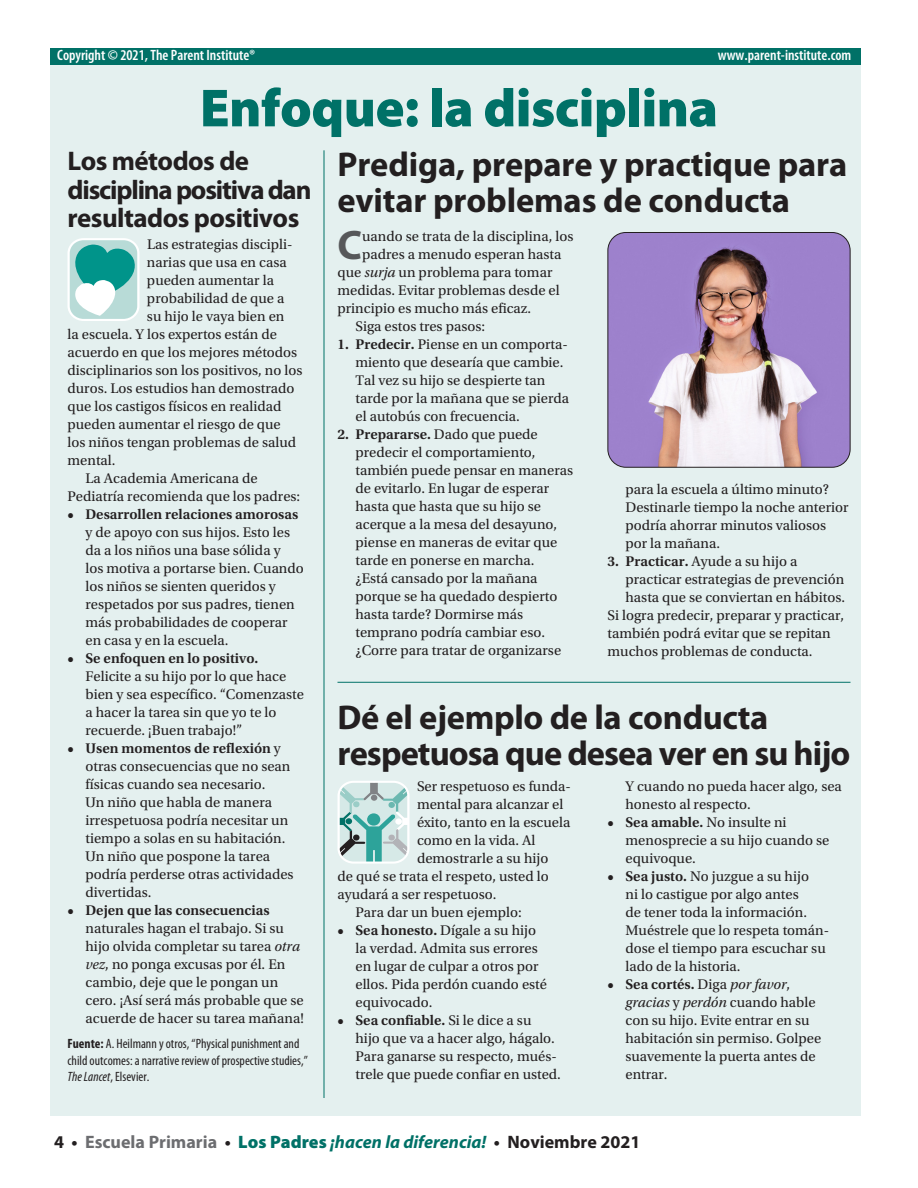
<style>
.page{position:relative;width:918px;height:1188px;background:#fff}
.page>*{position:absolute;margin:0;border:0;box-sizing:border-box;transform-origin:0 0}
.t1{font:900 54px "Myriad Pro";letter-spacing:-.01em;color:#007167}
.t2{font:700 41.4px "Myriad Pro";color:#57585a}
.t3{font:700 34.5px/36px "Myriad Pro";letter-spacing:-.005em;color:#231f20}
.t4{font:700 34.5px/36px "Myriad Pro";letter-spacing:-.025em;color:#231f20}
.t5{font:700 27px/28.5px "Myriad Pro";letter-spacing:-.02em;color:#231f20}
.t6{font:italic 700 18px "Myriad Pro";color:#007167}
.t7{font:600 condensed 15px "Myriad Pro";color:#fff}
.t8{font:14.7px/18px "Utopia Std";color:#231f20}
.t9{font:600 14.7px "Utopia Std";color:#231f20}
.t10{font:condensed 13.5px/16.5px "Myriad Pro";color:#231f20}
.s1{font-weight:600}
.s2{font-style:italic}
.s3{font-weight:700}
.s4{font-style:normal;color:#231f20}
.s5{font-style:normal;color:#6c6d70}
.s6{font-weight:900;font-style:normal}
</style>
<div class="page">
<div style="left:50px;top:64px;width:811px;height:1052px;background:#e4f0ef"></div>
<hr style="left:338px;top:682px;width:512px;height:1px;background:#007167">
<div style="left:50px;top:48px;width:811px;height:16px;background:#007167"></div>
<hr style="left:324px;top:150px;width:1px;height:948px;background:#007167">
<svg style="left:68px;top:238px;width:72px;height:83px;background:#91cec9"></svg>
<svg style="left:338px;top:781px;width:72px;height:83px"></svg>
<img style="left:608px;top:232px;width:242px;height:235px">
<div style="left:608px;top:232px;width:242px;height:236px;border:1px solid #231f20;border-radius:18px"></div>
<p class="t7" style="left:57px;top:46px;width:199px">Copyright © 2021, The Parent Institute®</p>
<p class="t7" style="left:718px;top:46px;width:135px">www.parent-institute.com</p>
<h1 class="t1" style="left:200px;top:72px;width:520px">Enfoque: la disciplina</h1>
<h3 class="t5" style="left:68px;top:146px;width:246px">Los métodos de disciplina positiva dan resultados positivos</h3>
<h3 class="t3" style="left:338px;top:145px;width:511px">Prediga, prepare y practique para evitar problemas de conducta</h3>
<h2 class="t2" style="left:338px;top:218px;width:26px">C</h2>
<p class="t8" style="left:362px;top:228px;width:213px">uando se trata de la disciplina, los</p>
<p class="t8" style="left:147px;top:235px;width:147px">Las estrategias discipli-</p>
<p class="t8" style="left:147px;top:253px;width:141px">narias que usa en casa</p>
<p class="t8" style="left:147px;top:271px;width:129px">pueden aumentar la</p>
<p class="t8" style="left:147px;top:289px;width:139px">probabilidad de que a</p>
<p class="t8" style="left:147px;top:307px;width:139px">su hijo le vaya bien en</p>
<p class="t8" style="left:68px;top:325px;width:211px">la escuela. Y los expertos están de</p>
<p class="t8" style="left:68px;top:343px;width:231px">acuerdo en que los mejores métodos</p>
<p class="t8" style="left:68px;top:361px;width:236px">disciplinarios son los positivos, no los</p>
<p class="t8" style="left:68px;top:379px;width:229px">duros. Los estudios han demostrado</p>
<p class="t8" style="left:68px;top:397px;width:216px">que los castigos físicos en realidad</p>
<p class="t8" style="left:68px;top:415px;width:215px">pueden aumentar el riesgo de que</p>
<p class="t8" style="left:68px;top:433px;width:230px">los niños tengan problemas de salud</p>
<p class="t8" style="left:68px;top:451px;width:50px">mental.</p>
<p class="t8" style="left:85px;top:469px;width:174px">La Academia Americana de</p>
<p class="t8" style="left:68px;top:487px;width:234px">Pediatría recomienda que los padres:</p>
<p class="t9" style="left:68px;top:506px;width:232px">• Desarrollen relaciones amorosas</p>
<p class="t8" style="left:86px;top:523px;width:220px">y de apoyo con sus hijos. Esto les da a los niños una base sólida y<br>los motiva a portarse bien. Cuando los niños se sienten queridos y respetados por sus padres, tienen más probabilidades de cooperar en casa y en la escuela.</p>
<p class="t9" style="left:68px;top:650px;width:192px">• Se enfoquen en lo positivo.</p>
<p class="t8" style="left:86px;top:667px;width:220px">Felicite a su hijo por lo que hace bien y sea específico. “Comenzaste a hacer la tarea sin que yo te lo recuerde. ¡Buen trabajo!”</p>
<p class="t8" style="left:86px;top:739px;width:210px;text-indent:-18px"><span class="s1">• Usen momentos de reflexión</span> y otras consecuencias que no sean físicas cuando sea necesario.<br>Un niño que habla de manera irrespetuosa podría necesitar un tiempo a solas en su habitación.<br>Un niño que pospone la tarea podría perderse otras actividades divertidas.</p>
<p class="t9" style="left:68px;top:902px;width:204px">• Dejen que las consecuencias</p>
<p class="t8" style="left:86px;top:919px;width:220px">naturales hagan el trabajo. Si su hijo olvida completar su tarea <span class="s2">otra vez</span>, no ponga excusas por él. En cambio, deje que le pongan un cero. ¡Así será más probable que se acuerde de hacer su tarea mañana!</p>
<p class="t10" style="left:68px;top:1035px;width:242px"><span class="s3">Fuente:</span> A. Heilmann y otros, “Physical punishment and child outcomes: a narrative review of prospective studies,”<br><span class="s2">The Lancet</span>, Elsevier.</p>
<p class="t8" style="left:362px;top:246px;width:201px">padres a menudo esperan hasta</p>
<p class="t8" style="left:337px;top:264px;width:216px">que <span class="s2">surja</span> un problema para tomar</p>
<p class="t8" style="left:337px;top:282px;width:224px">medidas. Evitar problemas desde el</p>
<p class="t8" style="left:337px;top:300px;width:195px">principio es mucho más eficaz.</p>
<p class="t8" style="left:355px;top:318px;width:131px">Siga estos tres pasos:</p>
<p class="t8" style="left:356px;top:336px;width:215px;text-indent:-18px"><span class="s1">1. Predecir.</span> Piense en un comporta&shy;miento que desearía que cambie.<br>Tal vez su hijo se despierte tan tarde por la mañana que se pierda el autobús con frecuencia.</p>
<p class="t8" style="left:356px;top:426px;width:219px;text-indent:-18px"><span class="s1">2. Prepararse.</span> Dado que puede predecir el comportamiento, también puede pensar en maneras de evitarlo. En lugar de esperar hasta que hasta que su hijo se acerque a la mesa del desayuno, piense en maneras de evitar que tarde en ponerse en marcha.<br>¿Está cansado por la mañana porque se ha quedado despierto hasta tarde? Dormirse más temprano podría cambiar eso. ¿Corre para tratar de organizarse</p>
<p class="t8" style="left:625px;top:480px;width:225px">para la escuela a último minuto?<br>Destinarle tiempo la noche anterior podría ahorrar minutos valiosos por la mañana.</p>
<p class="t8" style="left:608px;top:553px;width:191px"><span class="s1">3. Practicar.</span> Ayude a su hijo a</p>
<p class="t8" style="left:626px;top:571px;width:220px">practicar estrategias de prevención</p>
<p class="t8" style="left:626px;top:589px;width:221px">hasta que se conviertan en hábitos.</p>
<p class="t8" style="left:608px;top:607px;width:238px">Si logra predecir, preparar y practicar,</p>
<p class="t8" style="left:608px;top:625px;width:225px">también podrá evitar que se repitan</p>
<p class="t8" style="left:608px;top:643px;width:207px">muchos problemas de conducta.</p>
<h3 class="t4" style="left:338px;top:698px;width:514px">Dé el ejemplo de la conducta respetuosa que desea ver en su hijo</h3>
<p class="t8" style="left:417px;top:778px;width:155px">Ser respetuoso es funda-</p>
<p class="t8" style="left:417px;top:796px;width:148px">mental para alcanzar el</p>
<p class="t8" style="left:417px;top:814px;width:155px">éxito, tanto en la escuela</p>
<p class="t8" style="left:417px;top:832px;width:120px">como en la vida. Al</p>
<p class="t8" style="left:417px;top:850px;width:133px">demostrarle a su hijo</p>
<p class="t8" style="left:338px;top:868px;width:213px">de qué se trata el respeto, usted lo</p>
<p class="t8" style="left:338px;top:886px;width:161px">ayudará a ser respetuoso.</p>
<p class="t8" style="left:355px;top:904px;width:168px">Para dar un buen ejemplo:</p>
<p class="t8" style="left:356px;top:922px;width:193px;text-indent:-18px"><span class="s1">• Sea honesto.</span> Dígale a su hijo la verdad. Admita sus errores en lugar de culpar a otros por ellos. Pida perdón cuando esté equivocado.</p>
<p class="t8" style="left:356px;top:1012px;width:207px;text-indent:-18px"><span class="s1">• Sea confiable.</span> Si le dice a su<br>hijo que va a hacer algo, hágalo.<br>Para ganarse su respecto, mués&shy;trele que puede confiar en usted.</p>
<p class="t8" style="left:626px;top:778px;width:218px">Y cuando no pueda hacer algo, sea honesto al respecto.</p>
<p class="t8" style="left:626px;top:814px;width:205px;text-indent:-18px"><span class="s1">• Sea amable.</span> No insulte ni menosprecie a su hijo cuando se equivoque.</p>
<p class="t8" style="left:626px;top:868px;width:205px;text-indent:-18px"><span class="s1">• Sea justo.</span> No juzgue a su hijo<br>ni lo castigue por algo antes<br>de tener toda la información.<br>Muéstrele que lo respeta tomán&shy;dose el tiempo para escuchar su lado de la historia.</p>
<p class="t8" style="left:626px;top:976px;width:197px;text-indent:-18px"><span class="s1">• Sea cortés.</span> Diga <span class="s2">por favor</span>, <span class="s2">gracias</span> y <span class="s2">perdón</span> cuando hable con su hijo. Evite entrar en su habitación sin permiso. Golpee suavemente la puerta antes de entrar.</p>
<p class="t6" style="left:54px;top:1130px;width:588px"><span class="s4">4 •</span> <span class="s5">Escuela Primaria</span> <span class="s4">•</span> <span class="s6">Los Padres</span> ¡hacen la diferencia! <span class="s4">• Noviembre 2021</span></p>
</div>
